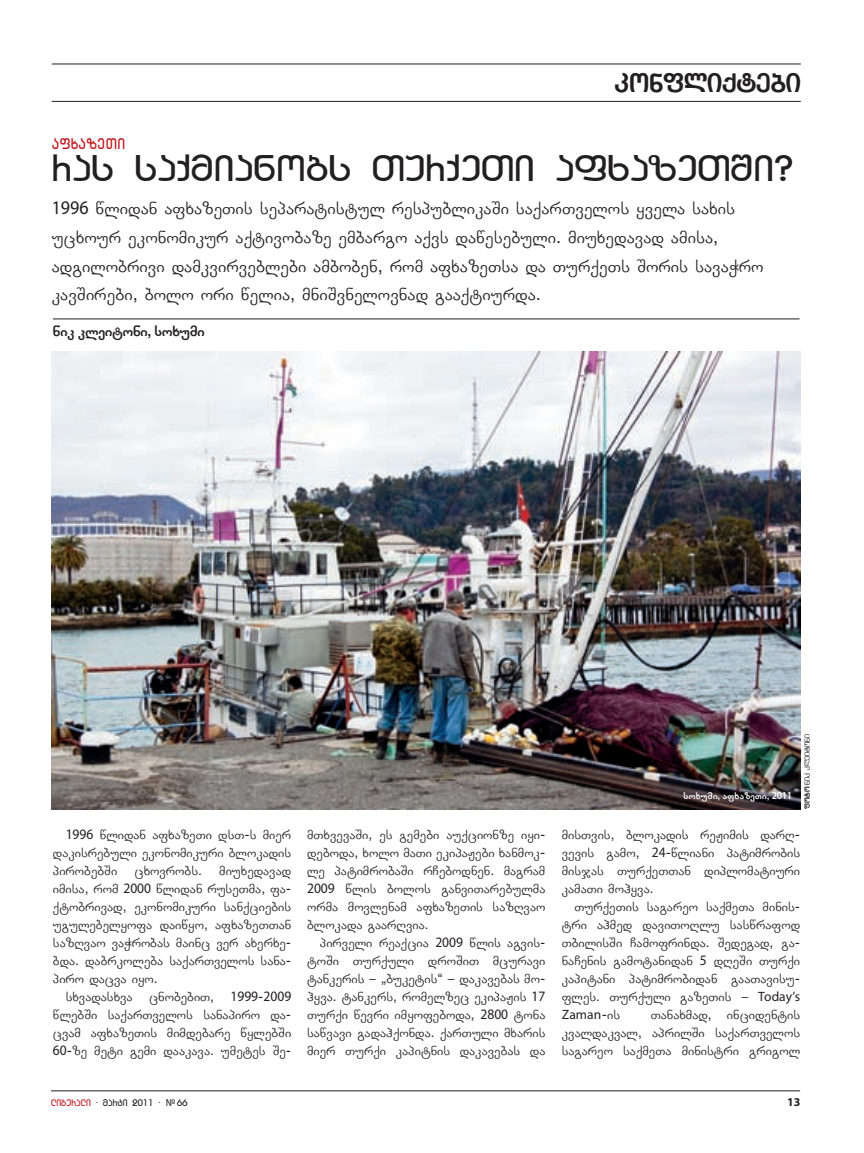
<style>
.page{position:relative;width:864px;height:1153px;background:#fff}
.page>*{position:absolute;margin:0;border:0;box-sizing:border-box;transform-origin:0 0}
.t1{font:40.5px "Bauhaus Mtavruli Thin A";color:#231f20;scale:1.11 1}
.t2{font:700 27px "A Kolkhety M";letter-spacing:-.01em;color:#231f20}
.t3{font:18px/28.8px "A Kolkhety N";color:#231f20}
.t4{font:700 15px "A Kolkhety N";color:#231f20}
.t5{font:15px "Sanet";letter-spacing:-.01em;color:#c4121a}
.t6{font:13.5px/18px "A Kolkhety N";color:#231f20;text-align:justify}
.t7{font:13.5px "Myriad Pro";letter-spacing:.005em;color:#231f20}
.t8{font:700 12px "Myriad Pro";color:#231f20}
.t9{font:10.5px "Bauhaus Mtavruli Thin A";color:#231f20}
.t10{font:10.5px "Bauhaus Mtavruli Thin A";color:#c4121a}
.t11{font:700 9.75px "A Kolkhety N";letter-spacing:.03em;color:#fff}
.t12{font:7.5px "A Kolkhety M";color:#231f20}
.s1{font-weight:700}
.s2{font-family:"Myriad Pro"}
.s3{font-family:"A Kolkhety N"}
</style>
<div class="page">
<hr style="left:52px;top:64px;width:748px;height:1px;background:#231f20">
<hr style="left:52px;top:101px;width:748px;height:1px;background:#231f20">
<hr style="left:53px;top:318px;width:746px;height:1px;background:#231f20">
<img style="left:51px;top:351px;width:748px;height:458px">
<hr style="left:51px;top:1090px;width:748px;height:1px;background:#231f20">
<h2 class="t2" style="left:614px;top:70px;width:188px">KONFLIQTEBI</h2>
<p class="t5" style="left:52px;top:137px;width:75px">AFXAZETI</p>
<h1 class="t1" style="left:52px;top:149px;width:668px">RAS SAQMIANOBS TURQETI AFXAZETSI?</h1>
<p class="t3" style="left:52px;top:195px;width:713px">1996 WLIDAN AFXAZETIS SEPARATISTUL RESPUBLIKASI SAQARTVELOS YVELA SAXIS UCXOUR EKONOMIKUR AQTIVOBAZE EMBARGO AQVS DAWESEBULI. MIUXEDAVAD AMISA, ADGILOBRIVI DAMKVIRVEBLEBI AMBOBEN, ROM AFXAZETSA DA TURQETS SORIS SAVAWRO KAVSIREBI, BOLO ORI WELIA, MNISVNELOVNAD GAAQTIURDA.</p>
<p class="t4" style="left:53px;top:324px;width:153px">NIK KLEITONI, SOXUMI</p>
<p class="t6" style="left:53px;top:826px;width:240px;text-indent:13px">1996 WLIDAN AFXAZETI DST-S MIER DAKISREBULI EKONOMIKURI BLOKADIS PIROBEBSI</p>
<p class="t6" style="left:53px;top:862px;width:240px;text-indent:166px">MIUXEDAVAD IMISA, ROM 2000 WLIDAN RUSETMA, FA-QTOBRIVAD, EKONOMIKURI SANQCIEBIS UGULEBELYOFA DAIWYO, AFXAZETTAN SAZRVAO VAWROBAS MAINC VER AXERXE-BDA. DABRKOLEBA SAQARTVELOS SANA-PIRO DACVA IYO.</p>
<p class="t6" style="left:53px;top:988px;width:240px;text-indent:13px">SXVADASXVA CNOBEBIT, 1999-2009<br>WLEBSI SAQARTVELOS SANAPIRO DA-CVAM AFXAZETIS MIMDEBARE WYLEBSI 60-ZE METI GEMI DAAKAVA. UMETES SE-</p>
<p class="t6" style="left:134px;top:862px;width:69px">CXOVROBS.</p>
<p class="t6" style="left:307px;top:826px;width:240px">MTXVEVASI, ES GEMEBI AUQCIONZE IYI-DEBODA, XOLO MATI EKIPAJEBI XANMOK-LE PATIMROBASI RCEBODNEN. MAGRAM 2009 WLIS BOLOS GANVITAREBULMA ORMA MOVLENAM AFXAZETIS SAZRVAO BLOKADA GAARRVIA.</p>
<p class="t6" style="left:307px;top:934px;width:240px;text-indent:13px">PIRVELI REAQCIA 2009 WLIS AGVIS-TOSI TURQULI DROSIT MCURAVI TANKERIS _ `BUKETIS~ _ DAKAVEBAS MO-HYVA. TANKERS, ROMELZEC EKIPAJIS 17<br>TURQI WEVRI IMYOFEBODA, 2800 TONA SAWVAVI GADAHQONDA. QARTULI MXARIS MIER TURQI KAPITNIS DAKAVEBAS DA</p>
<p class="t11" style="left:683px;top:790px;width:110px">SOXUMI, AFXAZETI, 2011</p>
<p class="t12" style="left:803px;top:809px;width:77px;rotate:-90deg"><span class="s1">FOTO</span> nik kleitoni</p>
<p class="t6" style="left:561px;top:826px;width:240px">MISTVIS, BLOKADIS REJIMIS DARR-VEVIS GAMO, 24-WLIANI PATIMROBIS MISJAS TURQETTAN DIPLOMATIURI KAMATI MOHYVA.</p>
<p class="t6" style="left:561px;top:898px;width:240px;text-indent:13px">TURQETIS SAGAREO SAQMETA MINIS-TRI AHMED DAVITORLU SASWRAFOD TBILISSI CAMOFRINDA. SEDEGAD, GA-NACENIS GAMOTANIDAN 5 DRESI TURQI KAPITANI PATIMROBIDAN GAATAVISU-FLES. TURQULI GAZETIS _ <span class="s2">Today’s</span></p>
<p class="t7" style="left:561px;top:1006px;width:60px">Zaman<span class="s3">-IS</span></p>
<p class="t6" style="left:561px;top:1006px;width:240px;text-indent:89px">TANAXMAD, INCIDENTIS KVALDAKVAL, APRILSI SAQARTVELOS SAGAREO SAQMETA MINISTRI GRIGOL</p>
<p class="t10" style="left:51px;top:1097px;width:41px">LIBERALI</p>
<p class="t8" style="left:786px;top:1094px;width:15px">13</p>
<p class="t9" style="left:96px;top:1097px;width:94px">. MARTI 2011 . <span class="s2">№</span> 66</p>
</div>
